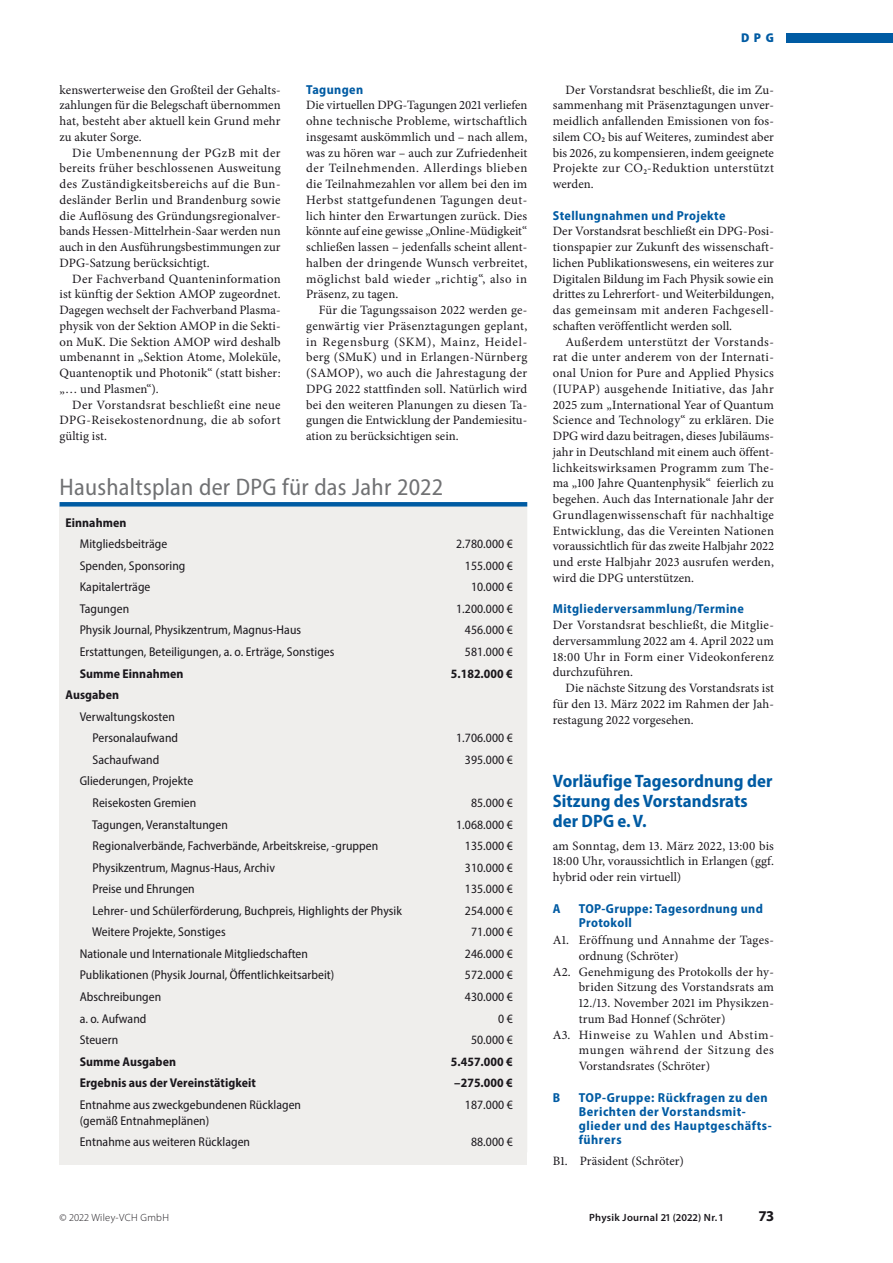
<style>
.page{position:relative;width:893px;height:1263px;background:#fff}
.page>*{position:absolute;margin:0;border:0;box-sizing:border-box;transform-origin:0 0}
.Ü_überLinie_16{font:semi-condensed 24px "Myriad Pro";letter-spacing:.01em;color:#707173}
.U1_12pt_Kleindr_Tag{font:700 semi-condensed 18px/20.2px "Myriad Pro";letter-spacing:.005em;color:#005ba3}
.t1{font:700 15px "Myriad Pro";color:#1a171c}
.U2__DPG_klein{font:700 semi-condensed 13.05px/14.2px "Myriad Pro";letter-spacing:.03em;color:#005ba3}
.GT_klein{font:12.75px/15.8px "Minion Pro";letter-spacing:.005em;color:#1a171c;text-align:justify}
.GTO_klein{font:12.75px/15.8px "Minion Pro";letter-spacing:.01em;color:#1a171c;text-align:justify}
.GTO{font:semi-condensed 12.75px "Myriad Pro";letter-spacing:.005em;color:#1a171c}
.GTO-2{font:700 semi-condensed 12.75px "Myriad Pro";letter-spacing:.005em;color:#1a171c}
.t2{font:900 semi-condensed 12.75px "Myriad Pro";color:#005ba3}
.t3{font:600 10.5px "Myriad Pro";letter-spacing:.03em;color:#1a171c}
.t4{font:300 10.5px "Myriad Pro";letter-spacing:.03em;color:#1a171c}
</style>
<div class="page">
<div style="left:787px;top:33px;width:106px;height:9px;background:#005ba3"></div>
<div style="left:60px;top:506px;width:467px;height:646px;background:#efeeec"></div>
<svg style="left:60px;top:502px;width:467px;height:4px;background:#035da4"></svg>
<p class="GT_klein" style="left:60px;top:82px;width:223px">kenswerterweise den Großteil der Gehalts&shy;zahlungen für die Belegschaft übernommen hat, besteht aber aktuell kein Grund mehr zu akuter Sorge.</p>
<p class="GT_klein" style="left:60px;top:145px;width:223px;text-indent:13px">Die Umbenennung der PGzB mit der bereits früher beschlossenen Ausweitung des Zuständigkeitsbereichs auf die Bun&shy;desländer Berlin und Brandenburg sowie die Auflösung des Gründungsregionalver&shy;bands Hessen-Mittelrhein-Saar werden nun auch in den Ausführungsbestimmungen zur DPG-Satzung berücksichtigt.</p>
<p class="GT_klein" style="left:60px;top:271px;width:223px;text-indent:13px">Der Fachverband Quanteninformation ist künftig der Sektion AMOP zugeordnet.<br>Dagegen wechselt der Fachverband Plasma&shy;physik von der Sektion AMOP in die Sekti&shy;on MuK. Die Sektion AMOP wird deshalb umbenannt in „Sektion Atome, Moleküle, Quantenoptik und Photonik“ (statt bisher: „… und Plasmen“).</p>
<p class="GT_klein" style="left:60px;top:397px;width:223px;text-indent:13px">Der Vorstandsrat beschließt eine neue DPG-Reisekostenordnung, die ab sofort gültig ist.</p>
<p class="U2__DPG_klein" style="left:306px;top:82px;width:59px">Tagungen</p>
<p class="GTO_klein" style="left:306px;top:97px;width:223px">Die virtuellen DPG-Tagungen 2021 verliefen ohne technische Probleme, wirtschaftlich insgesamt auskömmlich und – nach allem, was zu hören war – auch zur Zufriedenheit der Teilnehmenden. Allerdings blieben die Teilnahmezahlen vor allem bei den im Herbst stattgefundenen Tagungen deut&shy;lich hinter den Erwartungen zurück. Dies könnte auf eine gewisse „Online-Müdigkeit“ schließen lassen – jedenfalls scheint allent&shy;halben der dringende Wunsch verbreitet, möglichst bald wieder „richtig“, also in Präsenz, zu tagen.</p>
<p class="GT_klein" style="left:306px;top:302px;width:223px;text-indent:13px">Für die Tagungssaison 2022 werden ge&shy;genwärtig vier Präsenztagungen geplant, in Regensburg (SKM), Mainz, Heidel&shy;berg (SMuK) und in Erlangen-Nürnberg (SAMOP), wo auch die Jahrestagung der DPG 2022 stattfinden soll. Natürlich wird bei den weiteren Planungen zu diesen Ta&shy;gungen die Entwicklung der Pandemiesitu&shy;ation zu berücksichtigen sein.</p>
<p class="Ü_überLinie_16" style="left:60px;top:472px;width:385px">Haushaltsplan der DPG für das Jahr 2022</p>
<p class="GTO-2" style="left:66px;top:514px;width:62px">Einnahmen</p>
<p class="GTO" style="left:80px;top:536px;width:89px">Mitgliedsbeiträge</p>
<p class="GTO" style="left:456px;top:536px;width:58px">2.780.000 €</p>
<p class="GTO" style="left:80px;top:558px;width:107px">Spenden, Sponsoring</p>
<p class="GTO" style="left:465px;top:558px;width:49px">155.000 €</p>
<p class="GTO" style="left:80px;top:579px;width:72px">Kapitalerträge</p>
<p class="GTO" style="left:471px;top:579px;width:43px">10.000 €</p>
<p class="GTO" style="left:80px;top:601px;width:51px">Tagungen</p>
<p class="GTO" style="left:456px;top:601px;width:58px">1.200.000 €</p>
<p class="GTO" style="left:80px;top:622px;width:223px">Physik Journal, Physikzentrum, Magnus-Haus</p>
<p class="GTO" style="left:465px;top:622px;width:49px">456.000 €</p>
<p class="GTO" style="left:80px;top:644px;width:256px">Erstattungen, Beteiligungen, a. o. Erträge, Sonstiges</p>
<p class="GTO" style="left:465px;top:644px;width:49px">581.000 €</p>
<p class="GTO-2" style="left:80px;top:665px;width:105px">Summe Einnahmen</p>
<p class="GTO-2" style="left:451px;top:665px;width:63px">5.182.000 €</p>
<p class="GTO-2" style="left:66px;top:687px;width:55px">Ausgaben</p>
<p class="GTO" style="left:80px;top:709px;width:97px">Verwaltungskosten</p>
<p class="GTO" style="left:93px;top:730px;width:87px">Personalaufwand</p>
<p class="GTO" style="left:456px;top:730px;width:58px">1.706.000 €</p>
<p class="GTO" style="left:93px;top:752px;width:68px">Sachaufwand</p>
<p class="GTO" style="left:465px;top:752px;width:49px">395.000 €</p>
<p class="GTO" style="left:80px;top:773px;width:115px">Gliederungen, Projekte</p>
<p class="GTO" style="left:93px;top:795px;width:105px">Reisekosten Gremien</p>
<p class="GTO" style="left:471px;top:795px;width:43px">85.000 €</p>
<p class="GTO" style="left:92px;top:816px;width:137px">Tagungen, Veranstaltungen</p>
<p class="GTO" style="left:456px;top:816px;width:58px">1.068.000 €</p>
<p class="GTO" style="left:93px;top:838px;width:287px">Regionalverbände, Fachverbände, Arbeitskreise, -gruppen</p>
<p class="GTO" style="left:465px;top:838px;width:49px">135.000 €</p>
<p class="GTO" style="left:93px;top:859px;width:184px">Physikzentrum, Magnus-Haus, Archiv</p>
<p class="GTO" style="left:465px;top:859px;width:49px">310.000 €</p>
<p class="GTO" style="left:93px;top:881px;width:104px">Preise und Ehrungen</p>
<p class="GTO" style="left:465px;top:881px;width:49px">135.000 €</p>
<p class="GTO" style="left:93px;top:903px;width:311px">Lehrer- und Schülerförderung, Buchpreis, Highlights der Physik</p>
<p class="GTO" style="left:465px;top:903px;width:49px">254.000 €</p>
<p class="GTO" style="left:92px;top:924px;width:135px">Weitere Projekte, Sonstiges</p>
<p class="GTO" style="left:471px;top:924px;width:43px">71.000 €</p>
<p class="GTO" style="left:80px;top:946px;width:230px">Nationale und Internationale Mitgliedschaften</p>
<p class="GTO" style="left:465px;top:946px;width:49px">246.000 €</p>
<p class="GTO" style="left:80px;top:967px;width:256px">Publikationen (Physik Journal, Öffentlichkeitsarbeit)</p>
<p class="GTO" style="left:465px;top:967px;width:49px">572.000 €</p>
<p class="GTO" style="left:80px;top:989px;width:83px">Abschreibungen</p>
<p class="GTO" style="left:465px;top:989px;width:49px">430.000 €</p>
<p class="GTO" style="left:80px;top:1010px;width:68px">a. o. Aufwand</p>
<p class="GTO" style="left:498px;top:1010px;width:16px">0 €</p>
<p class="GTO" style="left:80px;top:1032px;width:40px">Steuern</p>
<p class="GTO" style="left:471px;top:1032px;width:43px">50.000 €</p>
<p class="GTO-2" style="left:80px;top:1053px;width:98px">Summe Ausgaben</p>
<p class="GTO-2" style="left:451px;top:1053px;width:63px">5.457.000 €</p>
<p class="GTO-2" style="left:80px;top:1075px;width:178px">Ergebnis aus der Vereinstätigkeit</p>
<p class="GTO-2" style="left:454px;top:1075px;width:60px">–275.000 €</p>
<p class="GTO" style="left:80px;top:1097px;width:223px">Entnahme aus zweckgebundenen Rücklagen</p>
<p class="GTO" style="left:80px;top:1112px;width:131px">(gemäß Entnahmeplänen)</p>
<p class="GTO" style="left:465px;top:1097px;width:49px">187.000 €</p>
<p class="GTO" style="left:80px;top:1134px;width:172px">Entnahme aus weiteren Rücklagen</p>
<p class="GTO" style="left:471px;top:1134px;width:43px">88.000 €</p>
<p class="t2" style="left:741px;top:30px;width:34px">DPG</p>
<p class="GT_klein" style="left:553px;top:82px;width:223px;text-indent:13px">Der Vorstandsrat beschließt, die im Zu&shy;sammenhang mit Präsenztagungen unver&shy;meidlich anfallenden Emissionen von fos&shy;silem CO<sub>2</sub> bis auf Weiteres, zumindest aber bis 2026, zu kompensieren, indem geeignete Projekte zur CO<sub>2</sub>-Reduktion unterstützt werden.</p>
<p class="U2__DPG_klein" style="left:553px;top:208px;width:174px">Stellungnahmen und Projekte</p>
<p class="GTO_klein" style="left:553px;top:223px;width:223px">Der Vorstandsrat beschließt ein DPG-Posi&shy;tionspapier zur Zukunft des wissenschaft&shy;lichen Publikationswesens, ein weiteres zur Digitalen Bildung im Fach Physik sowie ein drittes zu Lehrerfort- und Weiterbildungen, das gemeinsam mit anderen Fachgesell&shy;schaften veröffentlicht werden soll.</p>
<p class="GT_klein" style="left:553px;top:334px;width:223px;text-indent:13px">Außerdem unterstützt der Vorstands&shy;rat die unter anderem von der Internati&shy;onal Union for Pure and Applied Physics (IUPAP) ausgehende Initiative, das Jahr 2025 zum „International Year of Quantum Science and Technology“ zu erklären. Die DPG wird dazu beitragen, dieses Jubiläums&shy;jahr in Deutschland mit einem auch öffent&shy;lichkeitswirksamen Programm zum The&shy;ma „100 Jahre Quantenphysik“ feierlich zu begehen. Auch das Internationale Jahr der Grundlagenwissenschaft für nachhaltige Entwicklung, das die Vereinten Nationen voraussichtlich für das zweite Halbjahr 2022 und erste Halbjahr 2023 ausrufen werden, wird die DPG unterstützen.</p>
<p class="U2__DPG_klein" style="left:553px;top:601px;width:192px">Mitgliederversammlung/Termine</p>
<p class="GTO_klein" style="left:553px;top:617px;width:223px">Der Vorstandsrat beschließt, die Mitglie&shy;derversammlung 2022 am 4. April 2022 um 18:00 Uhr in Form einer Videokonferenz durchzuführen.</p>
<p class="GT_klein" style="left:553px;top:680px;width:223px;text-indent:13px">Die nächste Sitzung des Vorstandsrats ist für den 13. März 2022 im Rahmen der Jah&shy;restagung 2022 vorgesehen.</p>
<p class="U1_12pt_Kleindr_Tag" style="left:553px;top:770px;width:221px">Vorläufige Tagesordnung der<br>Sitzung des Vorstandsrats der DPG e.V.</p>
<p class="GTO_klein" style="left:553px;top:838px;width:223px">am Sonntag, dem 13. März 2022, 13:00 bis 18:00 Uhr, voraussichtlich in Erlangen (ggf. hybrid oder rein virtuell)</p>
<p class="U2__DPG_klein" style="left:553px;top:901px;width:9px">A</p>
<p class="U2__DPG_klein" style="left:579px;top:901px;width:186px">TOP-Gruppe: Tagesordnung und<br>Protokoll</p>
<p class="GTO_klein" style="left:579px;top:932px;width:197px;text-indent:-26px">A1. Eröffnung und Annahme der Tages&shy;ordnung (Schröter)</p>
<p class="GTO_klein" style="left:579px;top:964px;width:197px;text-indent:-26px">A2. Genehmigung des Protokolls der hy&shy;briden Sitzung des Vorstandsrats am 12./13. November 2021 im Physikzen&shy;trum Bad Honnef (Schröter)</p>
<p class="GTO_klein" style="left:579px;top:1027px;width:197px;text-indent:-26px">A3. Hinweise zu Wahlen und Abstim&shy;mungen während der Sitzung des Vorstandsrates (Schröter)</p>
<p class="U2__DPG_klein" style="left:553px;top:1090px;width:9px">B</p>
<p class="U2__DPG_klein" style="left:579px;top:1090px;width:194px">TOP-Gruppe: Rückfragen zu den<br>Berichten der Vorstandsmit&shy;glieder und des Hauptgeschäfts&shy;führers</p>
<p class="GTO_klein" style="left:553px;top:1153px;width:133px">B1. Präsident (Schröter)</p>
<p class="t4" style="left:60px;top:1211px;width:111px">© 2022 Wiley-VCH GmbH</p>
<p class="t3" style="left:589px;top:1211px;width:135px">Physik Journal 21 (2022) Nr. 1</p>
<p class="t1" style="left:759px;top:1206px;width:16px">73</p>
</div>
